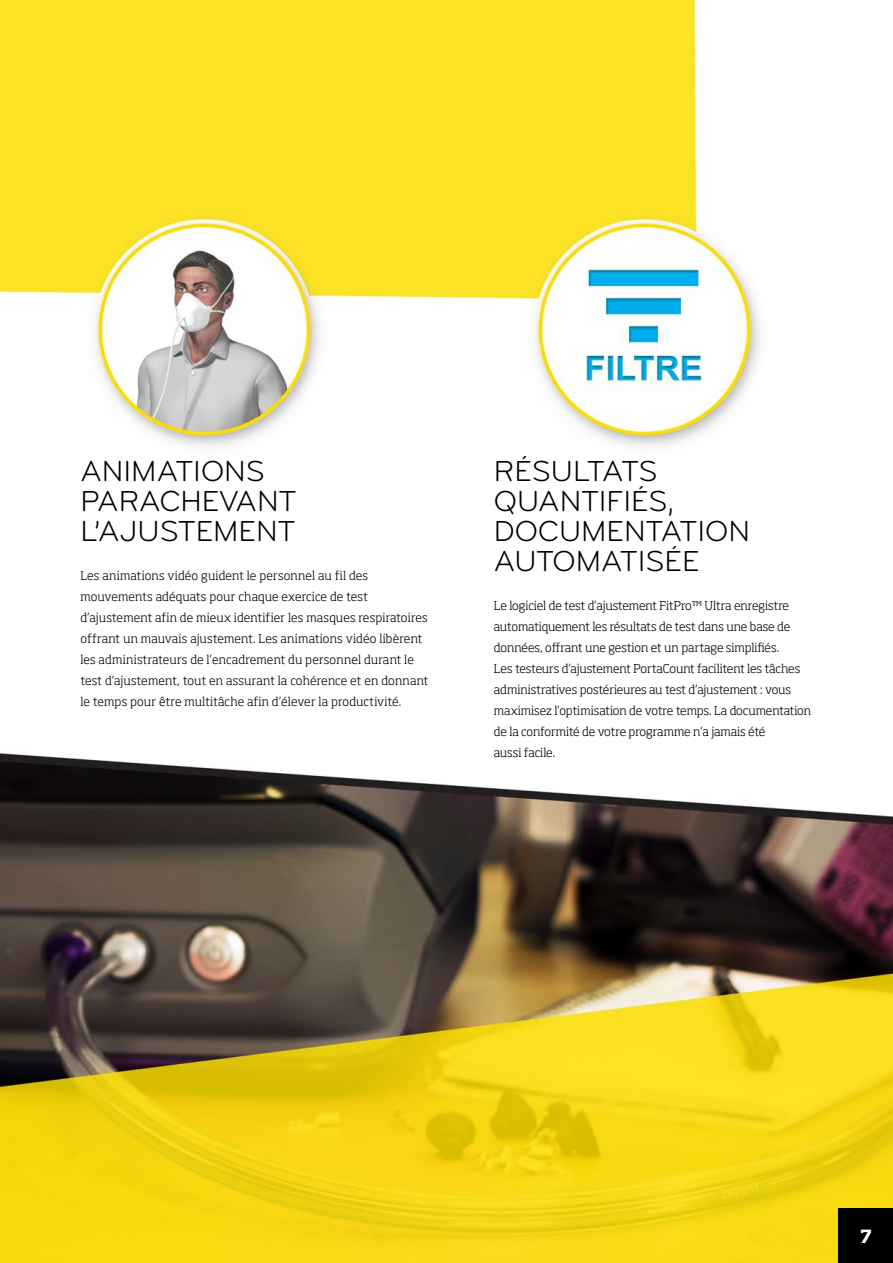
<style>
.page{position:relative;width:893px;height:1263px;background:#fff}
.page>*{position:absolute;margin:0;border:0;box-sizing:border-box;transform-origin:0 0}
.t1{font:30px/30px "Bryant";color:#000}
.t2{font:700 18px "Soho Std";color:#fff}
.t3{font:300 12px/21px "Soho Std";color:#000}
</style>
<div class="page">
<img style="left:0;top:0;width:893px;height:1263px">
<div style="left:840px;top:1209px;width:53px;height:54px;background:#000"></div>
<h1 class="t1" style="left:80px;top:457px;width:217px">ANIMATIONS<br>PARACHEVANT<br>L’AJUSTEMENT</h1>
<p class="t3" style="left:80px;top:565px;width:350px">Les animations vidéo guident le personnel au fil des mouvements adéquats pour chaque exercice de test d’ajustement afin de mieux identifier les masques respiratoires offrant un mauvais ajustement. Les animations vidéo libèrent les administrateurs de l’encadrement du personnel durant le test d’ajustement, tout en assurant la cohérence et en donnant le temps pour être multitâche afin d’élever la productivité.</p>
<h1 class="t1" style="left:494px;top:457px;width:258px">RÉSULTATS<br>QUANTIFIÉS,<br>DOCUMENTATION<br>AUTOMATISÉE</h1>
<p class="t3" style="left:494px;top:595px;width:319px">Le logiciel de test d’ajustement FitPro™ Ultra enregistre automatiquement les résultats de test dans une base de données, offrant une gestion et un partage simplifiés.<br>Les testeurs d’ajustement PortaCount facilitent les tâches administratives postérieures au test d’ajustement : vous maximisez l’optimisation de votre temps. La documentation de la conformité de votre programme n’a jamais été<br>aussi facile.</p>
<h2 class="t2" style="left:860px;top:1225px;width:13px">7</h2>
</div>
